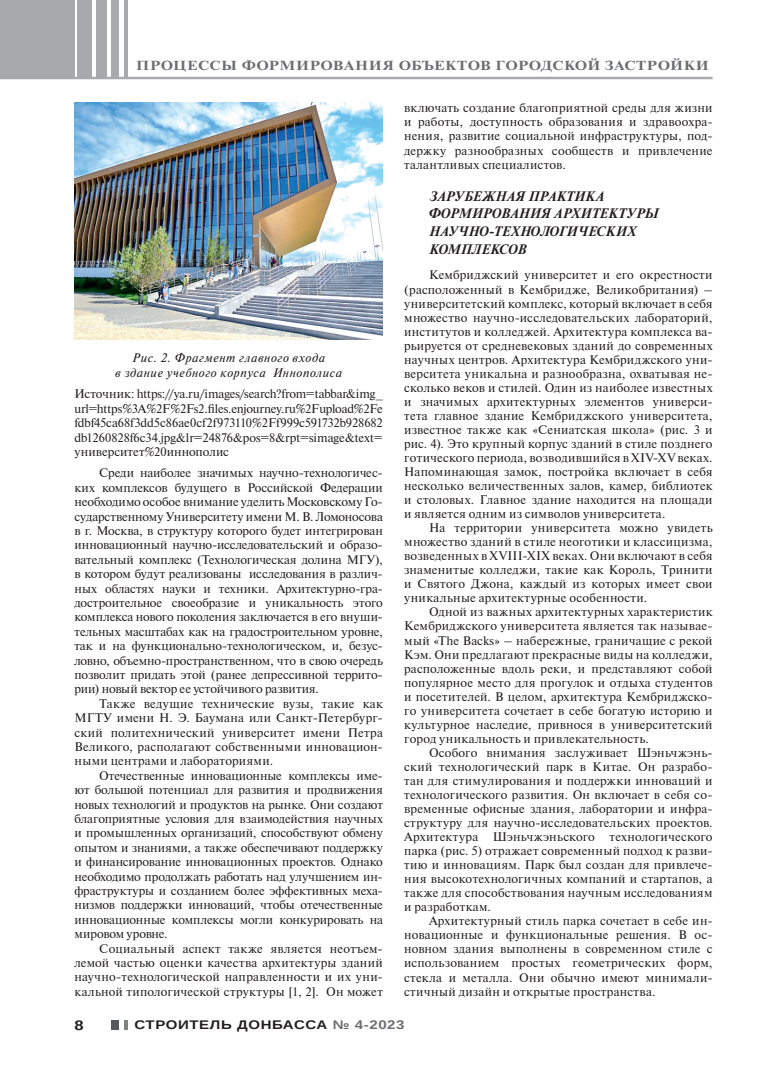
<style>
.page{position:relative;width:780px;height:1088px;background:#fff}
.page>*{position:absolute;margin:0;border:0;box-sizing:border-box;transform-origin:0 0}
.t1{font:italic 700 13.75px/17.6px "Newton";letter-spacing:.02em;color:#231f20}
.t2{font:700 13.75px "Arimo";color:#231f20;scale:1.2 1}
.t3{font:700 13.12px "Newton";letter-spacing:.04em;color:#6c6d70;scale:1.2 1}
.t4{font:12.5px/14px "Newton";letter-spacing:.02em;color:#231f20;text-align:justify}
.t5{font:italic 12.5px/14.4px "Newton";letter-spacing:.045em;color:#231f20;text-align:center}
.t6{font:700 12.5px "Arimo";letter-spacing:.04em;color:#231f20;scale:1.2 1}
.s1{color:#6c6d70}
</style>
<div class="page">
<div style="left:0;top:0;width:74px;height:78px;background:#a8a9ad"></div>
<div style="left:78px;top:0;width:14px;height:78px;background:#a8a9ad"></div>
<div style="left:96px;top:0;width:11px;height:78px;background:#a8a9ad"></div>
<div style="left:111px;top:0;width:7px;height:78px;background:#a8a9ad"></div>
<hr style="left:124px;top:0;width:3px;height:78px;background:#a8a9ad">
<div style="left:111px;top:1020px;width:7px;height:9px;background:#57585a"></div>
<svg style="left:124px;top:1020px;width:3px;height:9px"></svg>
<hr style="left:0;top:77px;width:712px;height:2px;background:#a8a9ad">
<img style="left:74px;top:103px;width:309px;height:236px">
<p class="t3" style="left:136px;top:57px;width:478px">ПРОЦЕССЫ ФОРМИРОВАНИЯ ОБЪЕКТОВ ГОРОДСКОЙ ЗАСТРОЙКИ</p>
<p class="t5" style="left:115px;top:351px;width:228px">Рис. 2. Фрагмент главного входа<br>в здание учебного корпуса Иннополиса</p>
<p class="t4" style="left:74px;top:386px;width:310px;line-height:14.4px">Источник: https://ya.ru/images/search?from=tabbar&amp;img_ url=https%3A%2F%2Fs2.files.enjourney.ru%2Fupload%2Fe fdbf45ca68f3dd5c86ae0cf2f973110%2Ff999c591732b928682 db1260828f6c34.jpg&amp;lr=24876&amp;pos=8&amp;rpt=simage&amp;text= университет%20иннополис</p>
<p class="t4" style="left:74px;top:465px;width:310px;line-height:14.4px;text-indent:25px">Среди наиболее значимых научно-технологичес&shy;ких комплексов будущего в Российской Федерации необходимо особое внимание уделить Московскому Го&shy;сударственному Университету имени М. В. Ломоносова в г. Москва, в структуру которого будет интегрирован инновационный научно-исследовательский и образо&shy;вательный комплекс (Технологическая долина МГУ), в котором будут реализованы исследования в различ&shy;ных областях науки и техники. Архитектурно-гра&shy;достроительное своеобразие и уникальность этого комплекса нового поколения заключается в его внуши&shy;тельных масштабах как на градостроительном уровне, так и на функционально-технологическом, и, безус&shy;ловно, объемно-пространственном, что в свою очередь позволит придать этой (ранее депрессивной террито&shy;рии) новый вектор ее устойчивого развития.</p>
<p class="t4" style="left:74px;top:696px;width:310px;line-height:14.4px;text-indent:25px">Также ведущие технические вузы, такие как МГТУ имени Н. Э. Баумана или Санкт-Петербург&shy;ский политехнический университет имени Петра Великого, располагают собственными инновацион&shy;ными центрами и лабораториями.</p>
<p class="t4" style="left:74px;top:768px;width:310px;line-height:14.4px;text-indent:25px">Отечественные инновационные комплексы име&shy;ют большой потенциал для развития и продвижения новых технологий и продуктов на рынке. Они создают благоприятные условия для взаимодействия научных и промышленных организаций, способствуют обмену опытом и знаниями, а также обеспечивают поддержку и финансирование инновационных проектов. Однако необходимо продолжать работать над улучшением ин&shy;фраструктуры и созданием более эффективных меха&shy;низмов поддержки инноваций, чтобы отечественные инновационные комплексы могли конкурировать на мировом уровне.</p>
<p class="t4" style="left:74px;top:941px;width:310px;line-height:14.4px;text-indent:25px">Социальный аспект также является неотъем&shy;лемой частью оценки качества архитектуры зданий научно-технологической направленности и их уни&shy;кальной типологической структуры [1, 2]. Он может</p>
<p class="t4" style="left:404px;top:100px;width:310px">включать создание благоприятной среды для жизни и работы, доступность образования и здравоохра&shy;нения, развитие социальной инфраструктуры, под&shy;держку разнообразных сообществ и привлечение талантливых специалистов.</p>
<p class="t1" style="left:429px;top:187px;width:231px">ЗАРУБЕЖНАЯ ПРАКТИКА<br>ФОРМИРОВАНИЯ АРХИТЕКТУРЫ<br>НАУЧНО-ТЕХНОЛОГИЧЕСКИХ<br>КОМПЛЕКСОВ</p>
<p class="t4" style="left:404px;top:268px;width:310px;text-indent:25px">Кембриджский университет и его окрестности (расположенный в Кембридже, Великобритания) – университетский комплекс, который включает в себя множество научно-исследовательских лабораторий, институтов и колледжей. Архитектура комплекса ва&shy;рьируется от средневековых зданий до современных научных центров. Архитектура Кембриджского уни&shy;верситета уникальна и разнообразна, охватывая не&shy;сколько веков и стилей. Один из наиболее известных и значимых архитектурных элементов универси&shy;тета главное здание Кембриджского университета, известное также как «Сениатская школа» (рис. 3 и рис. 4). Это крупный корпус зданий в стиле позднего готического периода, возводившийся в XIV-XV веках.<br>Напоминающая замок, постройка включает в себя несколько величественных залов, камер, библиотек и столовых. Главное здание находится на площади и является одним из символов университета.</p>
<p class="t4" style="left:404px;top:520px;width:310px;text-indent:25px">На территории университета можно увидеть множество зданий в стиле неоготики и классицизма, возведенных в XVIII-XIX веках. Они включают в себя знаменитые колледжи, такие как Король, Тринити и Святого Джона, каждый из которых имеет свои уникальные архитектурные особенности.</p>
<p class="t4" style="left:404px;top:605px;width:310px;text-indent:25px">Одной из важных архитектурных характеристик Кембриджского университета является так называе&shy;мый «The Backs» – набережные, граничащие с рекой Кэм. Они предлагают прекрасные виды на колледжи, расположенные вдоль реки, и представляют собой популярное место для прогулок и отдыха студентов и посетителей. В целом, архитектура Кембриджско&shy;го университета сочетает в себе богатую историю и культурное наследие, привнося в университетский город уникальность и привлекательность.</p>
<p class="t4" style="left:404px;top:745px;width:310px;text-indent:25px">Особого внимания заслуживает Шэньчжэнь&shy;ский технологический парк в Китае. Он разрабо&shy;тан для стимулирования и поддержки инноваций и технологического развития. Он включает в себя со&shy;временные офисные здания, лаборатории и инфра&shy;структуру для научно-исследовательских проектов.<br>Архитектура Шэньчжэньского технологического парка (рис. 5) отражает современный подход к разви&shy;тию и инновациям. Парк был создан для привлече&shy;ния высокотехнологичных компаний и стартапов, а также для способствования научным исследованиям и разработкам.</p>
<p class="t4" style="left:404px;top:913px;width:310px;text-indent:25px">Архитектурный стиль парка сочетает в себе ин&shy;новационные и функциональные решения. В ос&shy;новном здания выполнены в современном стиле с использованием простых геометрических форм, стекла и металла. Они обычно имеют минимали&shy;стичный дизайн и открытые пространства.</p>
<p class="t2" style="left:74px;top:1016px;width:9px">8</p>
<p class="t6" style="left:134px;top:1016px;width:226px">СТРОИТЕЛЬ ДОНБАССА <span class="s1">№ 4-2023</span></p>
</div>
